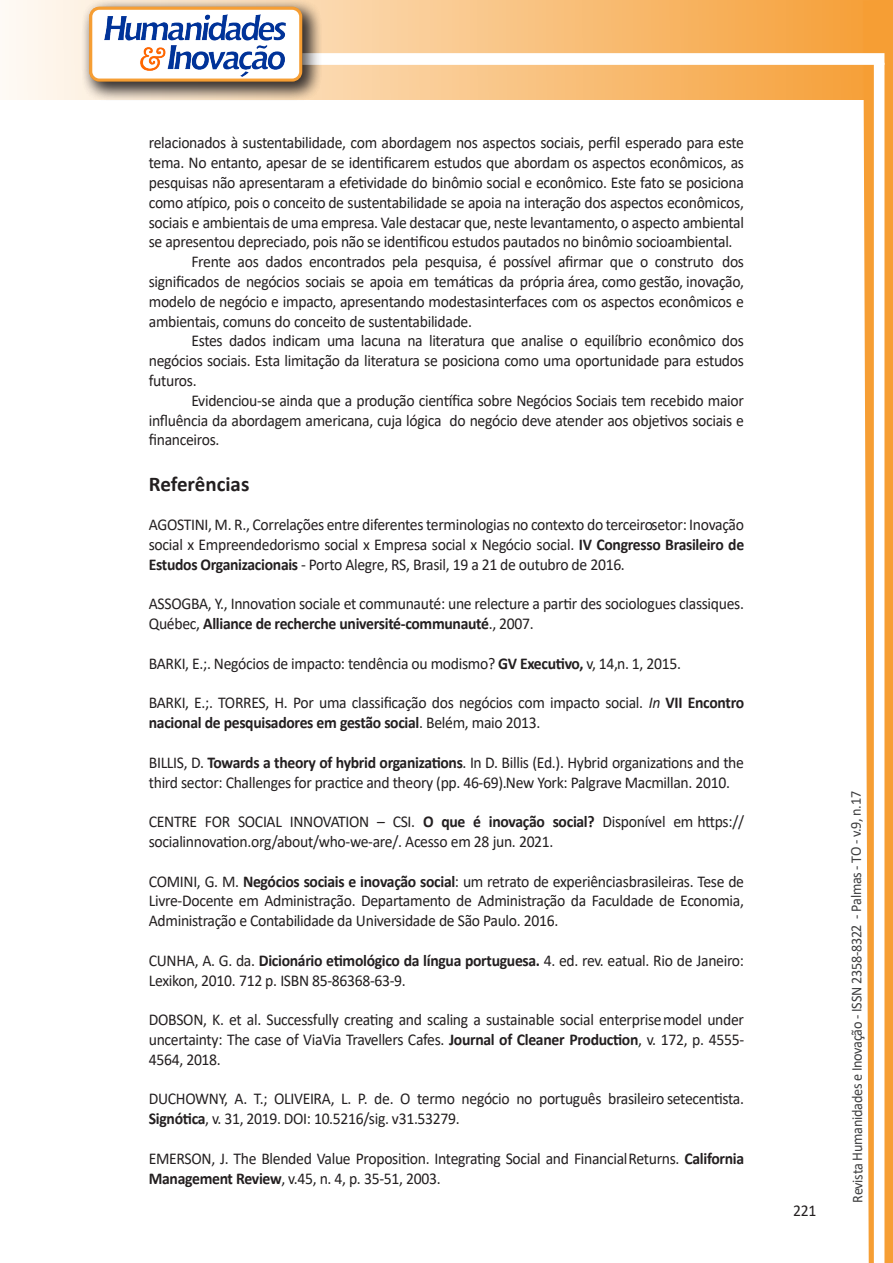
<style>
.page{position:relative;width:893px;height:1263px;background:#fff}
.page>*{position:absolute;margin:0;border:0;box-sizing:border-box;transform-origin:0 0}
.Titulo_2{font:700 21px "Calibri";color:#231f20}
.texto{font:16.5px/19.8px "Calibri";letter-spacing:-.02em;color:#231f20;text-align:justify;scale:.95 1}
.t1{font:15px "Calibri";letter-spacing:-.025em;color:#3e3e3f;scale:.95 1}
.s1{font-weight:700}
.s2{font-style:italic}
</style>
<div class="page">
<svg style="left:5px;top:0;width:858px;height:100px;background:#f9c484"></svg>
<div style="left:302px;top:53px;width:582px;height:12px;background:#fff;border:2px solid #fff"></div>
<svg style="left:863px;top:0;width:30px;height:1263px"></svg>
<div style="left:81px;top:0;width:241px;height:102px;background:#231f20;opacity:.75"></div>
<div style="left:91px;top:8px;width:210px;height:72px;background:#fff;border-radius:9px"></div>
<img style="left:104px;top:14px;width:181px;height:62px">
<div style="left:89px;top:7px;width:213px;height:75px;border:3px solid #f69e34;border-radius:9px"></div>
<p class="texto" style="left:149px;top:133px;width:628px">relacionados à sustentabilidade, com abordagem nos aspectos sociais, perfil esperado para este tema. No entanto, apesar de se identificarem estudos que abordam os aspectos econômicos, as pesquisas não apresentaram a efetividade do binômio social e econômico. Este fato se posiciona como atípico, pois o conceito de sustentabilidade se apoia na interação dos aspectos econômicos, sociais e ambientais de uma empresa. Vale destacar que, neste levantamento, o aspecto ambiental se apresentou depreciado, pois não se identificou estudos pautados no binômio socioambiental.</p>
<p class="texto" style="left:149px;top:251px;width:628px;text-indent:43px">Frente aos dados encontrados pela pesquisa, é possível afirmar que o construto dos significados de negócios sociais se apoia em temáticas da própria área, como gestão, inovação, modelo de negócio e impacto, apresentando modestas interfaces com os aspectos econômicos e ambientais, comuns do conceito de sustentabilidade.</p>
<p class="texto" style="left:149px;top:331px;width:628px;text-indent:43px">Estes dados indicam uma lacuna na literatura que analise o equilíbrio econômico dos negócios sociais. Esta limitação da literatura se posiciona como uma oportunidade para estudos futuros.</p>
<p class="texto" style="left:149px;top:390px;width:628px;text-indent:43px">Evidenciou-se ainda que a produção científica sobre Negócios Sociais tem recebido maior influência da abordagem americana, cuja lógica do negócio deve atender aos objetivos sociais e financeiros.</p>
<p class="Titulo_2" style="left:149px;top:469px;width:102px">Referências</p>
<p class="texto" style="left:149px;top:514px;width:628px">AGOSTINI, M. R., Correlações entre diferentes terminologias no contexto do terceiro setor: Inovação social x Empreendedorismo social x Empresa social x Negócio social. <span class="s1">IV Congresso Brasileiro de Estudos Organizacionais</span> - Porto Alegre, RS, Brasil, 19 a 21 de outubro de 2016.</p>
<p class="texto" style="left:149px;top:593px;width:628px">ASSOGBA, Y., Innovation sociale et communauté: une relecture a partir des sociologues classiques.<br>Québec, <span class="s1">Alliance de recherche université-communauté</span>., 2007.</p>
<p class="texto" style="left:149px;top:653px;width:562px">BARKI, E.;. Negócios de impacto: tendência ou modismo? <span class="s1">GV Executivo,</span> v, 14, n. 1, 2015.</p>
<p class="texto" style="left:149px;top:692px;width:628px">BARKI, E.;. TORRES, H. Por uma classificação dos negócios com impacto social. <span class="s2">In</span> <span class="s1">VII Encontro nacional de pesquisadores em gestão social</span>. Belém, maio 2013.</p>
<p class="texto" style="left:149px;top:752px;width:628px">BILLIS, D. <span class="s1">Towards a theory of hybrid organizations</span>. In D. Billis (Ed.). Hybrid organizations and the third sector: Challenges for practice and theory (pp. 46-69). New York: Palgrave Macmillan. 2010.</p>
<p class="texto" style="left:149px;top:811px;width:628px">CENTRE FOR SOCIAL INNOVATION – CSI. <span class="s1">O que é inovação social?</span> Disponível em https:// socialinnovation.org/about/who-we-are/. Acesso em 28 jun. 2021.</p>
<p class="texto" style="left:149px;top:871px;width:628px">COMINI, G. M. <span class="s1">Negócios sociais e inovação social</span>: um retrato de experiências brasileiras. Tese de Livre-Docente em Administração. Departamento de Administração da Faculdade de Economia, Administração e Contabilidade da Universidade de São Paulo. 2016.</p>
<p class="texto" style="left:149px;top:950px;width:628px">CUNHA, A. G. da. <span class="s1">Dicionário etimológico da língua portuguesa.</span> 4. ed. rev. e atual. Rio de Janeiro:<br>Lexikon, 2010. 712 p. ISBN 85-86368-63-9.</p>
<p class="texto" style="left:149px;top:1009px;width:628px">DOBSON, K. et al. Successfully creating and scaling a sustainable social enterprise model under uncertainty: The case of ViaVia Travellers Cafes. <span class="s1">Journal of Cleaner Production</span>, v. 172, p. 4555- 4564, 2018.</p>
<p class="texto" style="left:149px;top:1088px;width:628px">DUCHOWNY, A. T.; OLIVEIRA, L. P. de. O termo negócio no português brasileiro setecentista.<br><span class="s1">Signótica</span>, v. 31, 2019. DOI: 10.5216/sig. v31.53279.</p>
<p class="texto" style="left:149px;top:1148px;width:628px">EMERSON, J. The Blended Value Proposition. Integrating Social and Financial Returns. <span class="s1">California<br>Management Review</span>, v.45, n. 4, p. 35-51, 2003.</p>
<p class="texto" style="left:793px;top:1200px;width:26px">221</p>
<p class="t1" style="left:846px;top:1203px;width:435px;rotate:-90deg">Revista Humanidades e Inovação - ISSN 2358-8322 - Palmas - TO - v.9, n.17</p>
</div>
